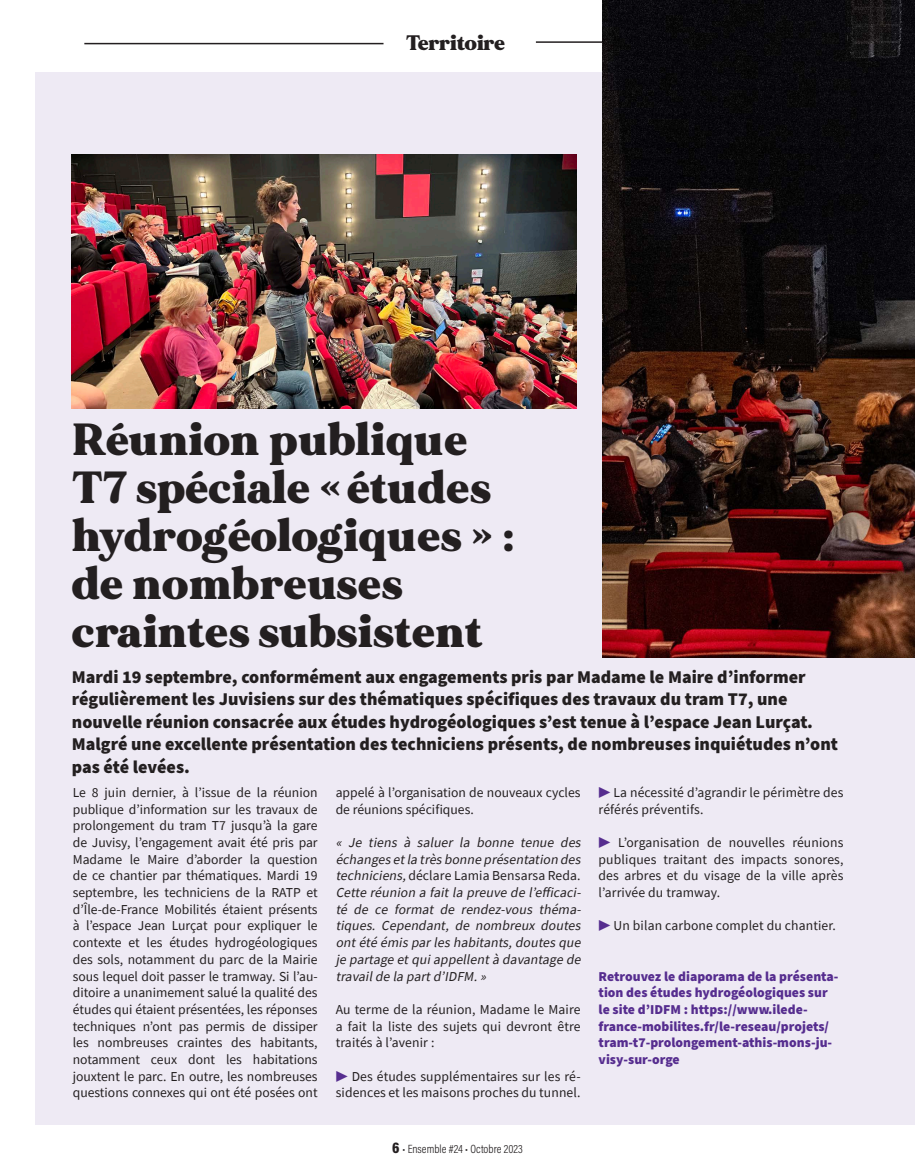
<style>
.page{position:relative;width:915px;height:1170px;background:#fff}
.page>*{position:absolute;margin:0;border:0;box-sizing:border-box;transform-origin:0 0}
.t1{font:900 45px/48px "MADE Mirage";letter-spacing:.02em;color:#231f20}
.t2{font:900 21px "MADE Mirage";letter-spacing:-.01em;color:#231f20}
.t3{font:900 18px/22.5px "Source Sans Pro";color:#231f20}
.t4{font:13.65px/16.6px "Source Sans Pro";letter-spacing:.01em;color:#231f20;text-align:justify}
.t5{font:italic 13.65px/16.6px "Source Sans Pro";color:#231f20}
.t6{font:900 13.65px/16.6px "Source Sans Pro";color:#562d8f}
.t7{font:12px "Acumin Variable Concept";color:#231f20}
.s1{font-style:normal}
.s2{color:#562d8f}
.s3{font-size:15.75px}
</style>
<div class="page">
<div style="left:35px;top:72px;width:879px;height:1053px;background:#eeeaf4"></div>
<hr style="left:84px;top:43px;width:299px;height:1px;background:#231f20">
<hr style="left:535px;top:41px;width:295px;height:2px;background:#231f20">
<img style="left:602px;top:0;width:312px;height:657px">
<img style="left:72px;top:154px;width:504px;height:254px">
<p class="t2" style="left:406px;top:29px;width:100px">Territoire</p>
<p class="t1" style="left:72px;top:415px;width:443px">Réunion publique<br>T7 spéciale « études hydrogéologiques » :</p>
<p class="t1" style="left:72px;top:559px;width:412px">de nombreuses craintes subsistent</p>
<p class="t3" style="left:72px;top:666px;width:767px">Mardi 19 septembre, conformément aux engagements pris par Madame le Maire d’informer régulièrement les Juvisiens sur des thématiques spécifiques des travaux du tram T7, une nouvelle réunion consacrée aux études hydrogéologiques s’est tenue à l’espace Jean Lurçat.<br>Malgré une excellente présentation des techniciens présents, de nombreuses inquiétudes n’ont pas été levées.</p>
<p class="t4" style="left:73px;top:784px;width:246px">Le 8 juin dernier, à l’issue de la réunion publique d’information sur les travaux de prolongement du tram T7 jusqu’à la gare de Juvisy, l’engagement avait été pris par Madame le Maire d’aborder la question de ce chantier par thématiques. Mardi 19 septembre, les techniciens de la RATP et d’Île-de-France Mobilités étaient présents à l’espace Jean Lurçat pour expliquer le contexte et les études hydrogéologiques des sols, notamment du parc de la Mairie sous lequel doit passer le tramway. Si l’au&shy;ditoire a unanimement salué la qualité des études qui étaient présentées, les réponses techniques n’ont pas permis de dissiper les nombreuses craintes des habitants, notamment ceux dont les habitations jouxtent le parc. En outre, les nombreuses questions connexes qui ont été posées ont</p>
<p class="t4" style="left:335px;top:784px;width:246px">appelé à l’organisation de nouveaux cycles de réunions spécifiques.</p>
<p class="t5" style="left:335px;top:834px;width:249px">« Je tiens à saluer la bonne tenue des échanges etla très bonne présentation des techniciens,<span class="s1">déclare Lamia Bensarsa Reda.<br></span>Cette réunion a faitla preuve de l’efficaci&shy;té de ce format de rendez-vous théma&shy;tiques. Cependant, de nombreux doutes ontété émis parles habitants,doutes que je partage etquiappellentà davantage de travailde la partd’IDFM.»</p>
<p class="t4" style="left:335px;top:1000px;width:246px">Au terme de la réunion, Madame le Maire a fait la liste des sujets qui devront être traités à l’avenir :</p>
<p class="t4" style="left:335px;top:1067px;width:246px"><span class="s2">▶</span> Des études supplémentaires sur les ré&shy;sidences et les maisons proches du tunnel.</p>
<p class="t7" style="left:392px;top:1140px;width:132px"><span class="s3">6</span> • Ensemble #24 • Octobre 2023</p>
<p class="t4" style="left:598px;top:784px;width:246px"><span class="s2">▶</span> La nécessité d’agrandir le périmètre des référés préventifs.</p>
<p class="t4" style="left:598px;top:834px;width:246px"><span class="s2">▶</span> L’organisation de nouvelles réunions publiques traitant des impacts sonores, des arbres et du visage de la ville après l’arrivée du tramway.</p>
<p class="t4" style="left:598px;top:917px;width:239px"><span class="s2">▶</span> Un bilan carbone complet du chantier.</p>
<p class="t6" style="left:598px;top:967px;width:241px">Retrouvez le diaporama de la présenta&shy;tion des études hydrogéologiques sur le site d’IDFM : https://www.ilede&shy;france-mobilites.fr/le-reseau/projets/ tram-t7-prolongement-athis-mons-ju&shy;visy-sur-orge</p>
</div>
